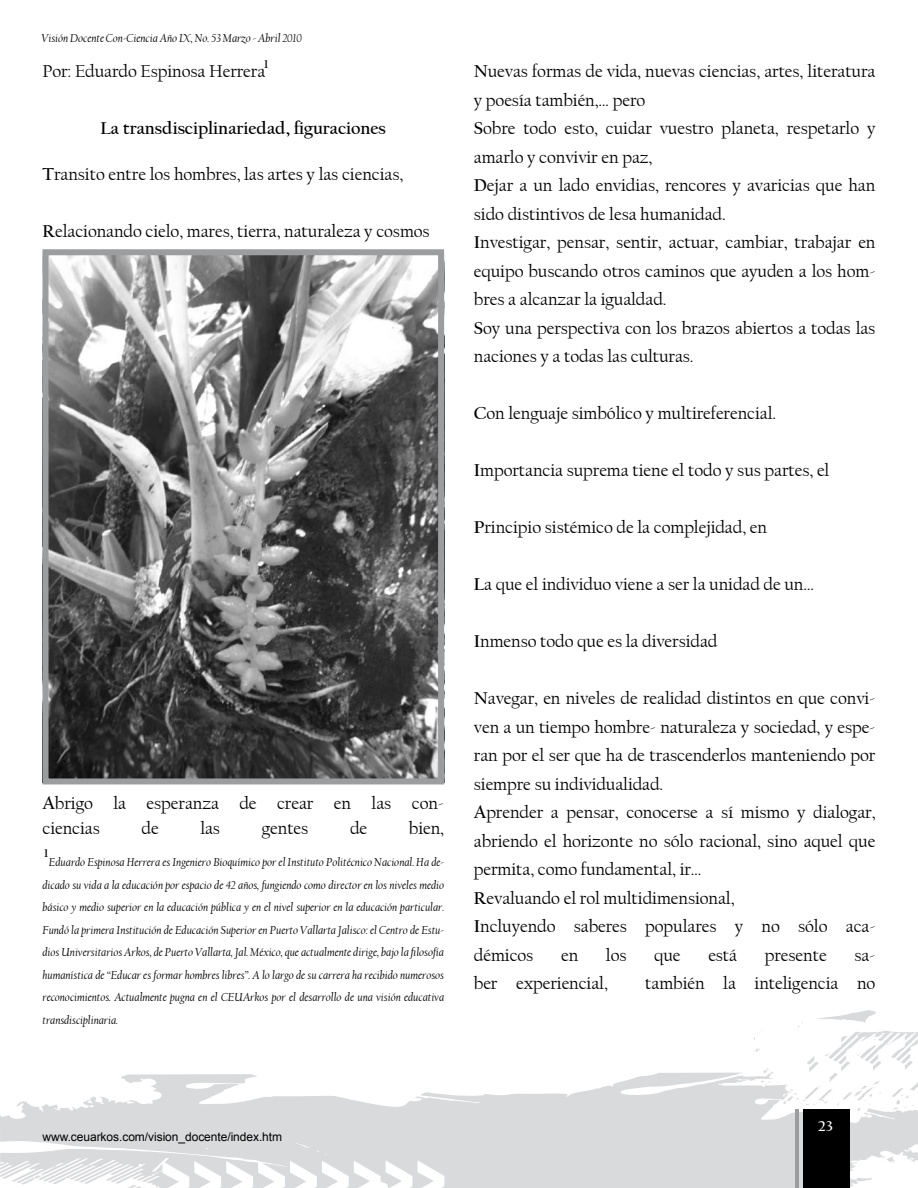
<style>
.page{position:relative;width:918px;height:1188px;background:#fff}
.page>*{position:absolute;margin:0;border:0;box-sizing:border-box;transform-origin:0 0}
.t1{font:18px/28.5px "Californian FB";letter-spacing:-.005em;color:#000}
.t2{font:700 18px "Californian FB";letter-spacing:-.005em;color:#000}
.t3{font:700 15px "Californian FB";color:#fff}
.t4{font:italic 12px/22.5px "Californian FB";letter-spacing:-.005em;color:#000;text-align:justify}
.t5{font:12px "Arial";letter-spacing:-.005em;color:#000}
.t6{font:700 12px "Californian FB";color:#000}
.s1{font-weight:700}
</style>
<div class="page">
<svg style="left:0;top:1073px;width:918px;height:115px;fill:#d9dadb"></svg>
<svg style="left:152px;top:1136px;width:292px;height:52px"></svg>
<svg style="left:753px;top:1010px;width:165px;height:105px"></svg>
<div style="left:803px;top:1110px;width:46px;height:78px;background:#000"></div>
<hr style="left:796px;top:1110px;width:3px;height:78px;background:#9c9d9f">
<img style="left:50px;top:256px;width:387px;height:521px">
<div style="left:43px;top:249px;width:401px;height:535px;border:6px solid #9c9d9f"></div>
<p class="t4" style="left:41px;top:27px;width:262px">Visión Docente Con-Ciencia Año IX, No. 53 Marzo - Abril 2010</p>
<p class="t6" style="left:264px;top:58px;width:6px">1</p>
<p class="t1" style="left:43px;top:57px;width:224px">Por: Eduardo Espinosa Herrera</p>
<p class="t2" style="left:101px;top:118px;width:287px">La transdisciplinariedad, figuraciones</p>
<p class="t1" style="left:43px;top:160px;width:362px"><span class="s1">T</span>ransito entre los hombres, las artes y las ciencias,</p>
<p class="t1" style="left:43px;top:217px;width:389px"><span class="s1">R</span>elacionando cielo, mares, tierra, naturaleza y cosmos</p>
<p class="t1" style="left:43px;top:790px;width:403px;line-height:25.5px"><span class="s1">A</span>brigo la esperanza de crear en las con&shy;ciencias</p>
<p class="t1" style="left:142px;top:814px;width:19px">de</p>
<p class="t1" style="left:200px;top:814px;width:21px">las</p>
<p class="t1" style="left:262px;top:814px;width:48px">gentes</p>
<p class="t1" style="left:350px;top:814px;width:19px">de</p>
<p class="t1" style="left:409px;top:814px;width:37px">bien,</p>
<p class="t6" style="left:44px;top:847px;width:6px">1</p>
<p class="t4" style="left:43px;top:851px;width:403px;text-indent:6px">Eduardo Espinosa Herrera es Ingeniero Bioquímico por el Instituto Politécnico Nacional. Ha de&shy;dicado su vida a la educación por espacio de 42 años, fungiendo como director en los niveles medio básico y medio superior en la educación pública y en el nivel superior en la educación particular.<br>Fundó la primera Institución de Educación Superior en Puerto Vallarta Jalisco: el Centro de Estu&shy;dios Universitarios Arkos, de Puerto Vallarta, Jal. México, que actualmente dirige, bajo la filosofía humanística de “Educar es formar hombres libres”. A lo largo de su carrera ha recibido numerosos reconocimientos. Actualmente pugna en el CEUArkos por el desarrollo de una visión educativa transdisciplinaria.</p>
<p class="t1" style="left:474px;top:57px;width:403px"><span class="s1">N</span>uevas formas de vida, nuevas ciencias, artes, literatura y poesía también,… pero<br><span class="s1">S</span>obre todo esto, cuidar vuestro planeta, respetarlo y amarlo y convivir en paz,<br><span class="s1">D</span>ejar a un lado envidias, rencores y avaricias que han sido distintivos de lesa humanidad.<br><span class="s1">I</span>nvestigar, pensar, sentir, actuar, cambiar, trabajar en equipo buscando otros caminos que ayuden a los hom&shy;bres a alcanzar la igualdad.<br><span class="s1">S</span>oy una perspectiva con los brazos abiertos a todas las naciones y a todas las culturas.</p>
<p class="t1" style="left:474px;top:399px;width:304px"><span class="s1">C</span>on lenguaje simbólico y multireferencial.</p>
<p class="t1" style="left:474px;top:456px;width:357px"><span class="s1">I</span>mportancia suprema tiene el todo y sus partes, el</p>
<p class="t1" style="left:474px;top:513px;width:295px"><span class="s1">P</span>rincipio sistémico de la complejidad, en</p>
<p class="t1" style="left:474px;top:570px;width:342px"><span class="s1">L</span>a que el individuo viene a ser la unidad de un…</p>
<p class="t1" style="left:474px;top:627px;width:245px"><span class="s1">I</span>nmenso todo que es la diversidad</p>
<p class="t1" style="left:474px;top:684px;width:403px"><span class="s1">N</span>avegar, en niveles de realidad distintos en que convi&shy;ven a un tiempo hombre- naturaleza y sociedad, y espe&shy;ran por el ser que ha de trascenderlos manteniendo por siempre su individualidad.<br><span class="s1">A</span>prender a pensar, conocerse a sí mismo y dialogar, abriendo el horizonte no sólo racional, sino aquel que permita, como fundamental, ir…<br><span class="s1">R</span>evaluando el rol multidimensional,<br><span class="s1">I</span>ncluyendo saberes populares y no sólo aca&shy;démicos</p>
<p class="t1" style="left:561px;top:941px;width:19px">en</p>
<p class="t1" style="left:606px;top:941px;width:22px">los</p>
<p class="t1" style="left:654px;top:941px;width:28px">que</p>
<p class="t1" style="left:708px;top:941px;width:30px">está</p>
<p class="t1" style="left:765px;top:941px;width:63px">presente</p>
<p class="t1" style="left:854px;top:941px;width:23px">sa-</p>
<p class="t1" style="left:474px;top:969px;width:136px">ber experiencial,</p>
<p class="t1" style="left:645px;top:969px;width:232px">también la inteligencia no</p>
<p class="t5" style="left:43px;top:1129px;width:241px">www.ceuarkos.com/vision_docente/index.htm</p>
<p class="t3" style="left:818px;top:1118px;width:17px">23</p>
</div>
